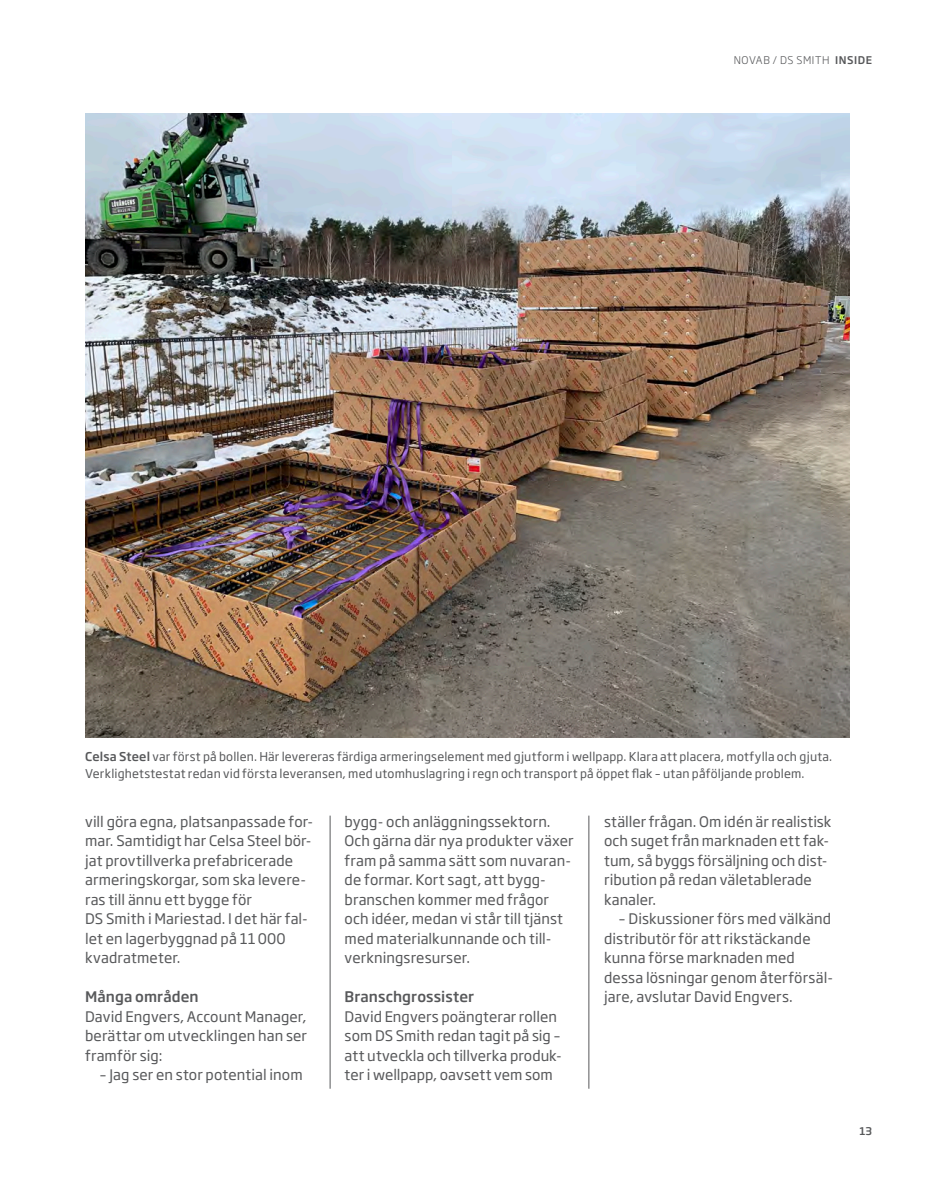
<style>
.page{position:relative;width:936px;height:1191px;background:#fff}
.page>*{position:absolute;margin:0;border:0;box-sizing:border-box;transform-origin:0 0}
.t1{font:14.4px/19.5px "Soho Gothic Pro";letter-spacing:.005em;color:#57585a}
.t2{font:500 14.4px "Soho Gothic Pro";letter-spacing:.01em;color:#57585a}
.t3{font:12px/16.5px "Soho Gothic Pro";letter-spacing:.015em;color:#57585a}
.t4{font:300 10.5px "Soho Gothic Pro";letter-spacing:.055em;color:#57585a}
.t5{font:500 10.5px "Soho Gothic Pro";color:#57585a}
.s1{font-weight:500}
</style>
<div class="page">
<img style="left:85px;top:113px;width:764px;height:624px">
<hr style="left:588px;top:815px;width:1px;height:273px;background:#57585a">
<hr style="left:330px;top:815px;width:1px;height:273px;background:#57585a">
<p class="t4" style="left:733px;top:51px;width:140px">NOVAB / DS SMITH <span class="s1">INSIDE</span></p>
<p class="t3" style="left:85px;top:748px;width:748px"><span class="s1">Celsa Steel</span> var först på bollen. Här levereras färdiga armeringselement med gjutform i wellpapp. Klara att placera, motfylla och gjuta.<br>Verklighetstestat redan vid första leveransen, med utomhuslagring i regn och transport på öppet flak – utan påföljande problem.</p>
<p class="t1" style="left:85px;top:811px;width:229px">vill göra egna, platsanpassade for&shy;mar. Samtidigt har Celsa Steel bör&shy;jat provtillverka prefabricerade armeringskorgar, som ska levere&shy;ras till ännu ett bygge för<br>DS Smith i Mariestad. I det här fal&shy;let en lagerbyggnad på 11 000 kvadratmeter.</p>
<p class="t2" style="left:85px;top:985px;width:115px">Många områden</p>
<p class="t1" style="left:85px;top:1006px;width:223px;text-align:justify">David Engvers, Account Manager, berättar om utvecklingen han ser framför sig:</p>
<p class="t1" style="left:99px;top:1064px;width:205px">– Jag ser en stor potential inom</p>
<p class="t1" style="left:344px;top:811px;width:230px">bygg- och anläggningssektorn.<br>Och gärna där nya produkter växer fram på samma sätt som nuvaran&shy;de formar. Kort sagt, att bygg&shy;branschen kommer med frågor och idéer, medan vi står till tjänst med materialkunnande och till&shy;verkningsresurser.</p>
<p class="t2" style="left:344px;top:985px;width:131px">Branschgrossister</p>
<p class="t1" style="left:344px;top:1006px;width:219px">David Engvers poängterar rollen som DS Smith redan tagit på sig – att utveckla och tillverka produk&shy;ter i wellpapp, oavsett vem som</p>
<p class="t1" style="left:604px;top:811px;width:229px">ställer frågan. Om idén är realistisk och suget från marknaden ett fak&shy;tum, så byggs försäljning och dist&shy;ribution på redan väletablerade kanaler.</p>
<p class="t1" style="left:604px;top:908px;width:230px;text-indent:14px">– Diskussioner förs med välkänd distributör för att rikstäckande kunna förse marknaden med dessa lösningar genom återförsäl&shy;jare, avslutar David Engvers.</p>
<p class="t5" style="left:859px;top:1123px;width:14px">13</p>
</div>
